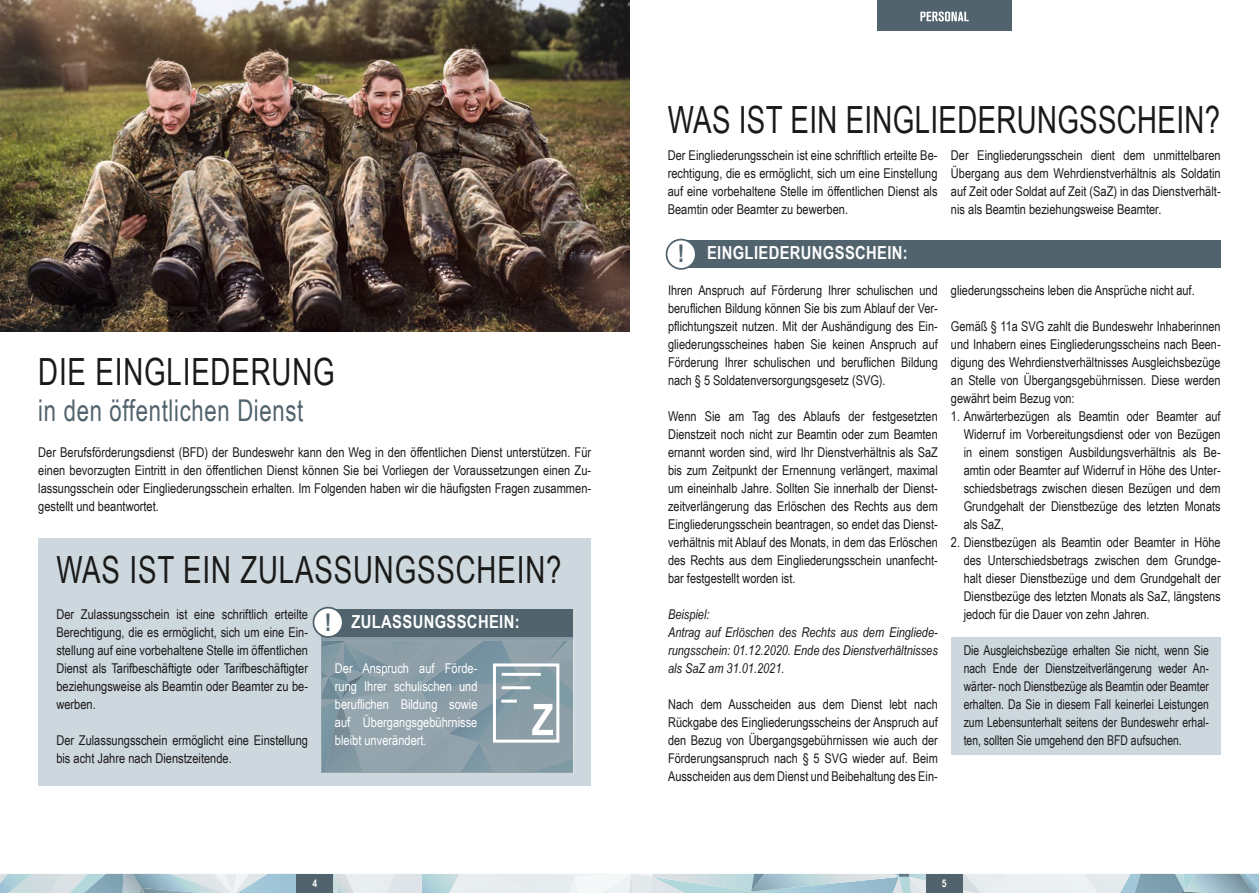
<style>
.page{position:relative;width:1259px;height:893px;background:#fff}
.page>*{position:absolute;margin:0;border:0;box-sizing:border-box;transform-origin:0 0}
.Headline_2{font:37.5px "Arial Narrow";letter-spacing:.01em;color:#1a1a18;scale:.9 1}
.Text{font:37.5px "Arial Narrow";letter-spacing:.025em;color:#1a1a18;scale:.9 1}
.Subline{font:30px "Arial Narrow";letter-spacing:.025em;color:#51636c;scale:.9 1}
.t1{font:700 24.3px "Arial Narrow";color:#51636c}
.Headlines_Zwischenhe{font:700 18px "Arial Narrow";letter-spacing:.02em;color:#fff}
.Text-2{font:13.5px/18px "Arial Narrow";color:#1a1a18;text-align:justify}
.Text-3{font:13.5px/18px "Arial Narrow";color:#1a1a18;text-align:justify;scale:.94 1}
.Text-4{font:italic 13.5px/18px "Arial Narrow";color:#1a1a18;text-align:justify}
.Text-5{font:13.5px/18px "Arial Narrow";color:#fff;text-align:justify}
.t2{font:700 10.5px "Arial Narrow";color:#fff}
</style>
<div class="page">
<img style="left:0;top:0;width:629px;height:331px">
<div style="left:951px;top:637px;width:269px;height:117px;background:#cdd7de"></div>
<div style="left:38px;top:538px;width:553px;height:248px;background:#cdd7de"></div>
<div style="left:321px;top:636px;width:252px;height:136px;background:#899ba6"></div>
<div style="left:321px;top:610px;width:252px;height:27px;background:#51636c"></div>
<div style="left:313px;top:608px;width:30px;height:29px;background:#fff;border-radius:50%"></div>
<div style="left:313px;top:607px;width:31px;height:31px;border:2px solid #51636c;border-radius:50%"></div>
<div style="left:674px;top:241px;width:546px;height:27px;background:#51636c"></div>
<div style="left:666px;top:240px;width:30px;height:29px;background:#fff;border-radius:50%"></div>
<div style="left:665px;top:239px;width:31px;height:31px;border:2px solid #51636c;border-radius:50%"></div>
<svg style="left:321px;top:641px;width:252px;height:131px"></svg>
<div style="left:877px;top:0;width:134px;height:31px;background:#51636c"></div>
<svg style="left:920px;top:12px;width:48px;height:9px"></svg>
<svg style="left:629px;top:874px;width:630px;height:19px"></svg>
<svg style="left:0;top:874px;width:629px;height:19px"></svg>
<div style="left:297px;top:874px;width:36px;height:19px;background:#51636c"></div>
<p class="Headline_2" style="left:668px;top:93px;width:615px">WAS IST EIN EINGLIEDERUNGSSCHEIN?</p>
<p class="Headline_2" style="left:38px;top:345px;width:331px">DIE EINGLIEDERUNG</p>
<p class="Subline" style="left:38px;top:389px;width:296px">in den öffentlichen Dienst</p>
<p class="Text-2" style="left:38px;top:443px;width:554px">Der Berufsförderungsdienst (BFD) der Bundeswehr kann den Weg in den öffentlichen Dienst unterstützen. Für einen bevorzugten Eintritt in den öffentlichen Dienst können Sie bei Vorliegen der Voraussetzungen einen Zu&shy;lassungsschein oder Eingliederungsschein erhalten. Im Folgenden haben wir die häufigsten Fragen zusammen&shy;gestellt und beantwortet.</p>
<p class="Text" style="left:56px;top:543px;width:563px">WAS IST EIN ZULASSUNGSSCHEIN?</p>
<p class="Text-2" style="left:56px;top:605px;width:253px">Der Zulassungsschein ist eine schriftlich erteilte Berechtigung, die es ermöglicht, sich um eine Ein&shy;stellung auf eine vorbehaltene Stelle im öffentlichen Dienst als Tarifbeschäftigte oder Tarifbeschäftigter beziehungsweise als Beamtin oder Beamter zu be&shy;werben.</p>
<p class="Text-2" style="left:56px;top:731px;width:253px">Der Zulassungsschein ermöglicht eine Einstellung bis acht Jahre nach Dienstzeitende.</p>
<p class="t1" style="left:325px;top:604px;width:8px">!</p>
<p class="Headlines_Zwischenhe" style="left:351px;top:608px;width:170px">ZULASSUNGSSCHEIN:</p>
<p class="Text-5" style="left:335px;top:659px;width:144px">Der Anspruch auf Förde&shy;rung Ihrer schulischen und beruflichen Bildung sowie auf Übergangsgebührnisse bleibt unverändert.</p>
<p class="Text-2" style="left:668px;top:146px;width:271px">Der Eingliederungsschein ist eine schriftlich erteilte Be&shy;rechtigung, die es ermöglicht, sich um eine Einstellung auf eine vorbehaltene Stelle im öffentlichen Dienst als Beamtin oder Beamter zu bewerben.</p>
<p class="Text-2" style="left:951px;top:146px;width:271px">Der Eingliederungsschein dient dem unmittelbaren Übergang aus dem Wehrdienstverhältnis als Soldatin auf Zeit oder Soldat auf Zeit (SaZ) in das Dienstverhält&shy;nis als Beamtin beziehungsweise Beamter.</p>
<p class="t1" style="left:678px;top:236px;width:8px">!</p>
<p class="Headlines_Zwischenhe" style="left:707px;top:239px;width:202px">EINGLIEDERUNGSSCHEIN:</p>
<p class="Text-2" style="left:668px;top:281px;width:271px">Ihren Anspruch auf Förderung Ihrer schulischen und beruflichen Bildung können Sie bis zum Ablauf der Ver&shy;pflichtungszeit nutzen. Mit der Aushändigung des Ein&shy;gliederungsscheines haben Sie keinen Anspruch auf Förderung Ihrer schulischen und beruflichen Bildung nach § 5 Soldatenversorgungsgesetz (SVG).</p>
<p class="Text-2" style="left:668px;top:407px;width:271px">Wenn Sie am Tag des Ablaufs der festgesetzten Dienstzeit noch nicht zur Beamtin oder zum Beamten ernannt worden sind, wird Ihr Dienstverhältnis als SaZ bis zum Zeitpunkt der Ernennung verlängert, maximal um eineinhalb Jahre. Sollten Sie innerhalb der Dienst&shy;zeitverlängerung das Erlöschen des Rechts aus dem Eingliederungsschein beantragen, so endet das Dienst&shy;verhältnis mit Ablauf des Monats, in dem das Erlöschen des Rechts aus dem Eingliederungsschein unanfecht&shy;bar festgestellt worden ist.</p>
<p class="Text-4" style="left:668px;top:605px;width:43px">Beispiel:</p>
<p class="Text-4" style="left:668px;top:623px;width:271px">Antrag auf Erlöschen des Rechts aus dem Eingliede&shy;rungsschein: 01.12.2020. Ende des Dienstverhältnisses als SaZ am 31.01.2021.</p>
<p class="Text-2" style="left:668px;top:695px;width:271px">Nach dem Ausscheiden aus dem Dienst lebt nach Rückgabe des Eingliederungsscheins der Anspruch auf den Bezug von Übergangsgebührnissen wie auch der Förderungsanspruch nach § 5 SVG wieder auf. Beim Ausscheiden aus dem Dienst und Beibehaltung des Ein-</p>
<p class="Text-2" style="left:951px;top:281px;width:243px">gliederungsscheins leben die Ansprüche nicht auf.</p>
<p class="Text-2" style="left:951px;top:317px;width:271px">Gemäß § 11a SVG zahlt die Bundeswehr Inhaberinnen und Inhabern eines Eingliederungsscheins nach Been&shy;digung des Wehrdienstverhältnisses Ausgleichsbezüge an Stelle von Übergangsgebührnissen. Diese werden gewährt beim Bezug von:</p>
<p class="Text-2" style="left:963px;top:407px;width:258px;text-indent:-13px">1. Anwärterbezügen als Beamtin oder Beamter auf Widerruf im Vorbereitungsdienst oder von Bezügen in einem sonstigen Ausbildungsverhältnis als Be&shy;amtin oder Beamter auf Widerruf in Höhe des Unter&shy;schiedsbetrags zwischen diesen Bezügen und dem Grundgehalt der Dienstbezüge des letzten Monats als SaZ,</p>
<p class="Text-2" style="left:963px;top:533px;width:258px;text-indent:-13px">2. Dienstbezügen als Beamtin oder Beamter in Höhe des Unterschiedsbetrags zwischen dem Grundge&shy;halt dieser Dienstbezüge und dem Grundgehalt der Dienstbezüge des letzten Monats als SaZ, längstens jedoch für die Dauer von zehn Jahren.</p>
<p class="Text-3" style="left:963px;top:641px;width:262px">Die Ausgleichsbezüge erhalten Sie nicht, wenn Sie nach Ende der Dienstzeitverlängerung weder An&shy;wärter- noch Dienstbezüge als Beamtin oder Beamter erhalten. Da Sie in diesem Fall keinerlei Leistungen zum Lebensunterhalt seitens der Bundeswehr erhal&shy;ten, sollten Sie umgehend den BFD aufsuchen.</p>
<p class="t2" style="left:312px;top:875px;width:6px">4</p>
<p class="t2" style="left:942px;top:875px;width:6px">5</p>
</div>
